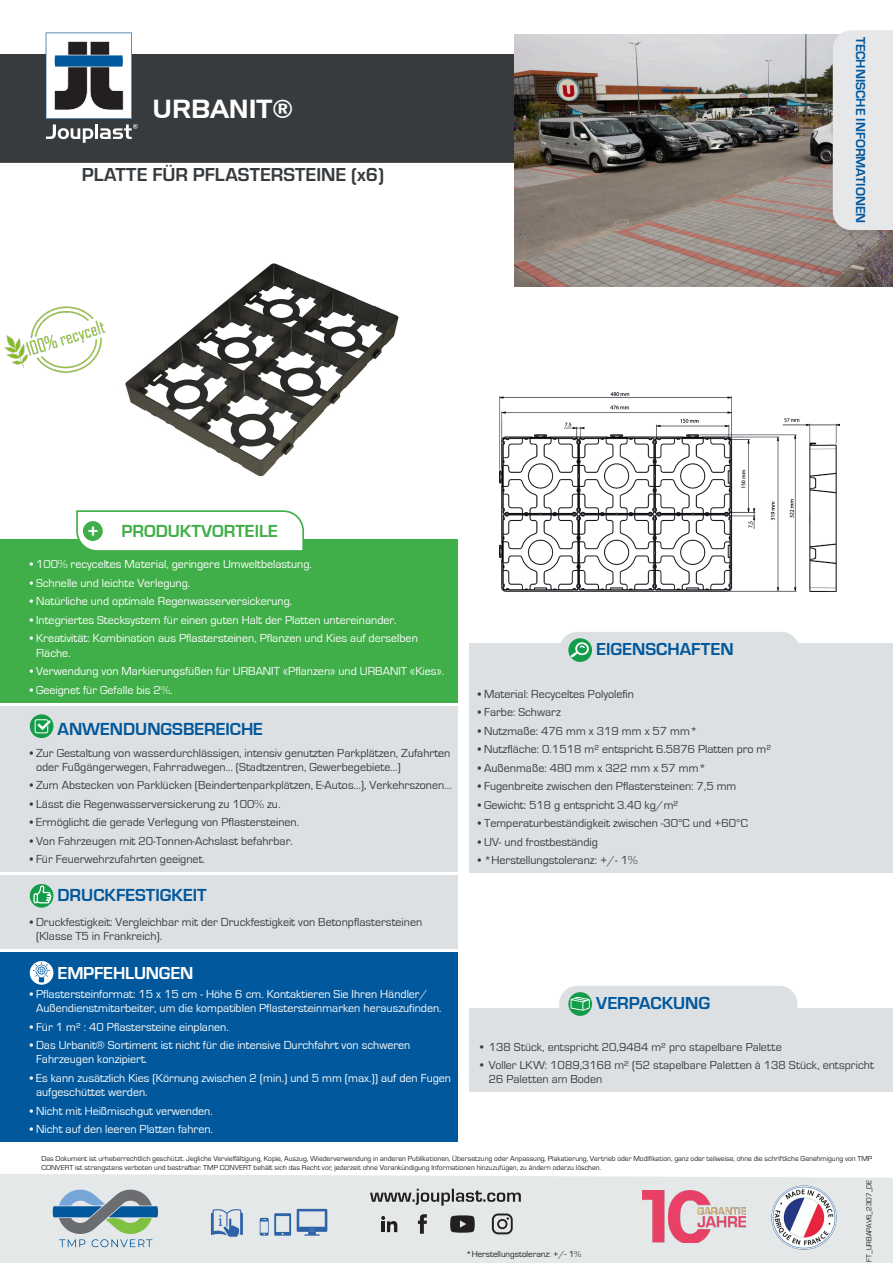
<style>
.page{position:relative;width:893px;height:1263px;background:#fff}
.page>*{position:absolute;margin:0;border:0;box-sizing:border-box;transform-origin:0 0}
.Nom_générique{font:25.5px "Handel Gothic BT";color:#fff}
.Désignation{font:700 19.5px "Eurostile";color:#373b3d}
.t1{font:700 18px "Eurostile";color:#01589c}
.t2{font:700 18px "Eurostile";color:#01589c}
.t3{font:700 18px "Eurostile";color:#40ae49}
.Specifique{font:700 18px "Eurostile";letter-spacing:-.01em;color:#fff}
.t4{font:700 18px "Eurostile";color:#fff}
.t5{font:17.1px "Minion Pro";color:#2e63a8}
.t6{font:700 13.5px "Eurostile";color:#01589c}
.Specifique-2{font:12px/14.2px "Eurostile";color:#373b3d}
.Specifique-3{font:12px/14.2px "Eurostile";color:#fff}
.t7{font:12px/14.2px "Eurostile";color:#373b3d}
.t8{font:9px "Eurostile";color:#231f20}
.t9{font:7.5px/9px "Eurostile";color:#231f20}
</style>
<div class="page">
<div style="left:0;top:1174px;width:893px;height:89px;background:#e5e8e9"></div>
<div style="left:0;top:54px;width:514px;height:109px;background:#373b3d"></div>
<svg style="left:53px;top:1189px;width:105px;height:58px;background:#96afb7"></svg>
<img style="left:771px;top:1184px;width:66px;height:66px">
<img style="left:642px;top:1190px;width:104px;height:52px">
<svg style="left:370px;top:1189px;width:151px;height:16px;background:#aaabac"></svg>
<svg style="left:450px;top:1215px;width:25px;height:18px"></svg>
<svg style="left:381px;top:1216px;width:16px;height:16px"></svg>
<svg style="left:418px;top:1214px;width:9px;height:20px"></svg>
<svg style="left:492px;top:1213px;width:21px;height:21px"></svg>
<div style="left:469px;top:1009px;width:424px;height:83px;background:#dde0e2"></div>
<div style="left:559px;top:986px;width:238px;height:41px;background:#dde0e2;border-radius:18px"></div>
<svg style="left:568px;top:992px;width:24px;height:24px"></svg>
<svg style="left:571px;top:997px;width:19px;height:14px"></svg>
<div style="left:469px;top:643px;width:424px;height:229px;background:#dde0e2"></div>
<div style="left:559px;top:632px;width:240px;height:41px;background:#dde0e2;border-radius:18px"></div>
<svg style="left:568px;top:638px;width:24px;height:24px"></svg>
<svg style="left:571px;top:642px;width:18px;height:16px"></svg>
<img style="left:514px;top:35px;width:379px;height:252px">
<div style="left:830px;top:29px;width:63px;height:210px;background:#231f20;opacity:.15"></div>
<div style="left:833px;top:30px;width:60px;height:200px;background:#e6e7e9"></div>
<img style="left:499px;top:392px;width:340px;height:199px">
<svg style="left:46px;top:33px;width:92px;height:110px"></svg>
<div style="left:0;top:539px;width:458px;height:163px;background:#40ae49"></div>
<div style="left:0;top:706px;width:458px;height:166px;background:#dde0e2"></div>
<svg style="left:30px;top:714px;width:23px;height:24px"></svg>
<svg style="left:35px;top:719px;width:16px;height:14px"></svg>
<div style="left:0;top:875px;width:458px;height:74px;background:#dde0e2"></div>
<div style="left:30px;top:884px;width:23px;height:24px;background:#139d4a;border-radius:50%"></div>
<svg style="left:33px;top:884px;width:19px;height:20px"></svg>
<div style="left:0;top:952px;width:458px;height:190px;background:#01589c"></div>
<svg style="left:30px;top:961px;width:23px;height:24px"></svg>
<svg style="left:33px;top:962px;width:17px;height:20px"></svg>
<img style="left:4px;top:306px;width:101px;height:67px">
<img style="left:125px;top:263px;width:274px;height:214px">
<svg style="left:76px;top:510px;width:228px;height:41px"></svg>
<div style="left:83px;top:521px;width:20px;height:20px;background:#40ae49;border-radius:50%"></div>
<svg style="left:211px;top:1209px;width:32px;height:28px"></svg>
<svg style="left:260px;top:1213px;width:31px;height:23px"></svg>
<svg style="left:297px;top:1209px;width:30px;height:27px"></svg>
<p class="Nom_générique" style="left:152px;top:94px;width:143px">URBANIT®</p>
<p class="Désignation" style="left:82px;top:161px;width:304px">PLATTE FÜR PFLASTERSTEINE (x6)</p>
<p class="t6" style="left:870px;top:37px;width:188px;rotate:90deg">TECHNISCHE INFORMATIONEN</p>
<p class="t4" style="left:88px;top:521px;width:13px">+</p>
<p class="t3" style="left:121px;top:521px;width:158px">PRODUKTVORTEILE</p>
<p class="Specifique-3" style="left:30px;top:558px;width:284px">• 100% recyceltes Material, geringere Umweltbelastung.</p>
<p class="Specifique-3" style="left:30px;top:576px;width:162px">• Schnelle und leichte Verlegung.</p>
<p class="Specifique-3" style="left:30px;top:595px;width:264px">• Natürliche und optimale Regenwasserversickerung.</p>
<p class="Specifique-3" style="left:30px;top:613px;width:368px">• Integriertes Stecksystem für einen guten Halt der Platten untereinander.</p>
<p class="Specifique-3" style="left:36px;top:632px;width:383px;text-indent:-6px">• Kreativität: Kombination aus Pflastersteinen, Pflanzen und Kies auf derselben<br>Fläche.</p>
<p class="Specifique-3" style="left:30px;top:664px;width:416px">• Verwendung von Markierungsfüßen für URBANIT «Pflanzen» und URBANIT «Kies».</p>
<p class="Specifique-3" style="left:30px;top:683px;width:144px">• Geeignet für Gefalle bis 2%.</p>
<p class="t1" style="left:58px;top:719px;width:207px">ANWENDUNGSBEREICHE</p>
<p class="Specifique-2" style="left:36px;top:746px;width:416px;text-indent:-6px">• Zur Gestaltung von wasserdurchlässigen, intensiv genutzten Parkplätzen, Zufahrten oder Fußgängerwegen, Fahrradwegen… (Stadtzentren, Gewerbegebiete…)</p>
<p class="Specifique-2" style="left:30px;top:778px;width:423px">• Zum Abstecken von Parklücken (Beindertenparkplätzen, E-Autos…), Verkehrszonen…</p>
<p class="Specifique-2" style="left:30px;top:797px;width:252px">• Lässt die Regenwasserversickerung zu 100% zu.</p>
<p class="Specifique-2" style="left:30px;top:815px;width:271px">• Ermöglicht die gerade Verlegung von Pflastersteinen.</p>
<p class="Specifique-2" style="left:30px;top:834px;width:265px">• Von Fahrzeugen mit 20-Tonnen-Achslast befahrbar.</p>
<p class="Specifique-2" style="left:30px;top:852px;width:177px">• Für Feuerwehrzufahrten geeignet.</p>
<p class="t1" style="left:58px;top:885px;width:151px">DRUCKFESTIGKEIT</p>
<p class="Specifique-2" style="left:36px;top:915px;width:388px;text-indent:-6px">• Druckfestigkeit: Vergleichbar mit der Druckfestigkeit von Betonpflastersteinen (Klasse T5 in Frankreich).</p>
<p class="Specifique" style="left:58px;top:960px;width:137px">EMPFEHLUNGEN</p>
<p class="Specifique-3" style="left:36px;top:987px;width:407px;text-indent:-6px">• Pflastersteinformat: 15 x 15 cm - Höhe 6 cm. Kontaktieren Sie Ihren Händler/<br>Außendienstmitarbeiter, um die kompatiblen Pflastersteinmarken herauszufinden.</p>
<p class="Specifique-3" style="left:30px;top:1020px;width:201px">• Für 1 m² : 40 Pflastersteine einplanen.</p>
<p class="Specifique-3" style="left:36px;top:1038px;width:376px;text-indent:-6px">• Das Urbanit® Sortiment ist nicht für die intensive Durchfahrt von schweren<br>Fahrzeugen konzipiert.</p>
<p class="Specifique-3" style="left:36px;top:1071px;width:417px;text-indent:-6px">• Es kann zusätzlich Kies (Körnung zwischen 2 (min.) und 5 mm (max.)) auf den Fugen aufgeschüttet werden.</p>
<p class="Specifique-3" style="left:30px;top:1104px;width:184px">• Nicht mit Heißmischgut verwenden.</p>
<p class="Specifique-3" style="left:30px;top:1122px;width:185px">• Nicht auf den leeren Platten fahren.</p>
<p class="t2" style="left:596px;top:636px;width:139px">EIGENSCHAFTEN</p>
<p class="Specifique-2" style="left:478px;top:687px;width:158px">• Material: Recyceltes Polyolefin</p>
<p class="Specifique-2" style="left:478px;top:705px;width:85px">• Farbe: Schwarz</p>
<p class="Specifique-2" style="left:478px;top:724px;width:221px">• Nutzmaße: 476 mm x 319 mm x 57 mm*</p>
<p class="Specifique-2" style="left:478px;top:742px;width:295px">• Nutzfläche: 0.1518 m² entspricht 6.5876 Platten pro m²</p>
<p class="Specifique-2" style="left:478px;top:761px;width:230px">• Außenmaße: 480 mm x 322 mm x 57 mm*</p>
<p class="Specifique-2" style="left:478px;top:779px;width:260px">• Fugenbreite zwischen den Pflastersteinen: 7,5 mm</p>
<p class="Specifique-2" style="left:478px;top:798px;width:202px">• Gewicht: 518 g entspricht 3.40 kg/m²</p>
<p class="Specifique-2" style="left:478px;top:816px;width:271px">• Temperaturbeständigkeit zwischen -30°C und +60°C</p>
<p class="Specifique-2" style="left:478px;top:835px;width:122px">• UV- und frostbeständig</p>
<p class="Specifique-2" style="left:478px;top:853px;width:161px">• *Herstellungstoleranz: +/- 1%</p>
<p class="t2" style="left:596px;top:990px;width:116px">VERPACKUNG</p>
<p class="t7" style="left:478px;top:1039px;width:305px">• 138 Stück, entspricht 20,9484 m² pro stapelbare Palette</p>
<p class="t7" style="left:489px;top:1057px;width:387px;text-indent:-11px">• Voller LKW: 1089,3168 m² (52 stapelbare Paletten à 138 Stück, entspricht<br>26 Paletten am Boden</p>
<p class="t9" style="left:42px;top:1154px;width:832px">Das Dokument ist urheberrechtlich geschützt. Jegliche Vervielfältigung, Kopie, Auszug, Wiederverwendung in anderen Publikationen, Übersetzung oder Anpassung, Plakatierung, Vertrieb oder Modifikation, ganz oder teilweise, ohne die schriftliche Genehmigung von TMP<br>CONVERT ist strengstens verboten und bestrafbar. TMP CONVERT behält sich das Recht vor, jederzeit ohne Vorankündigung Informationen hinzuzufügen, zu ändern oderzu löschen.</p>
<p class="t5" style="left:218px;top:1208px;width:6px">i</p>
<p class="t8" style="left:466px;top:1249px;width:116px">*Herstellungstoleranz: +/- 1%</p>
<p class="t9" style="left:864px;top:1262px;width:84px;rotate:-90deg">FT_URBAPAV6_2307_DE</p>
</div>
